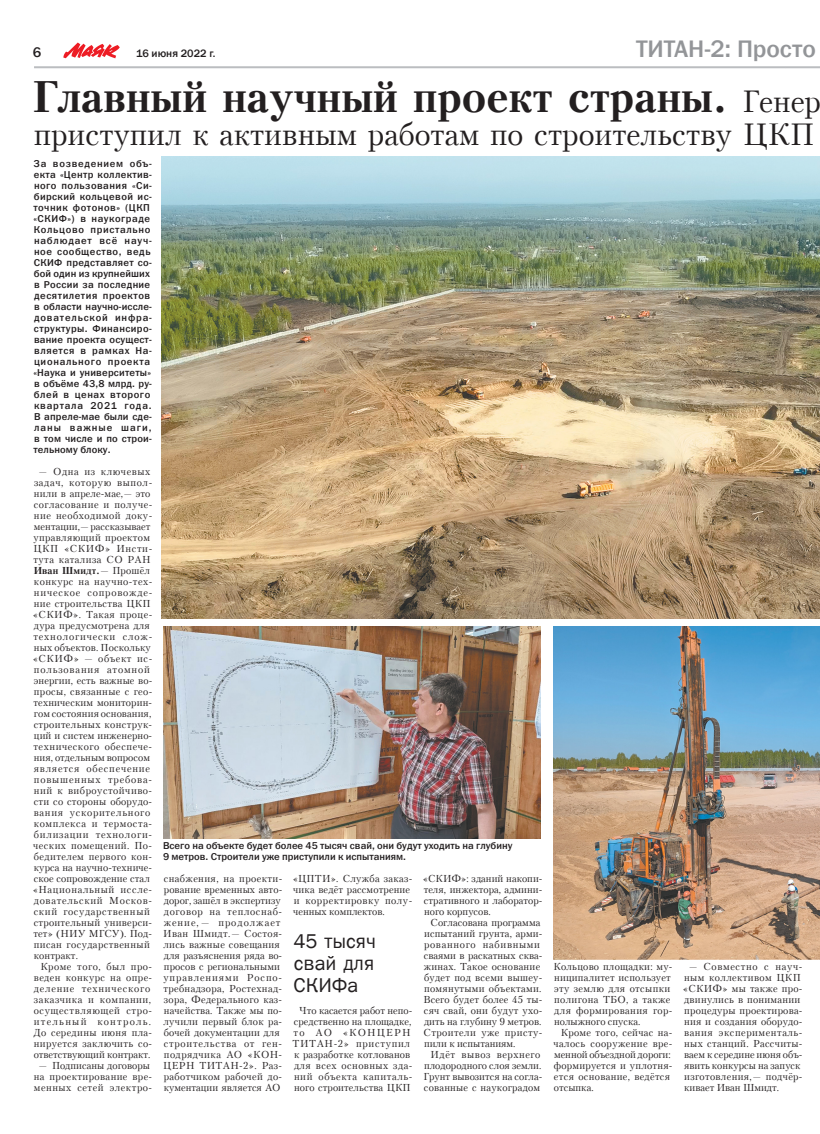
<style>
.page{position:relative;width:820px;height:1134px;background:#fff}
.page>*{position:absolute;margin:0;border:0;box-sizing:border-box;transform-origin:0 0}
.t1{font:700 43.9px "Petersburg C";color:#231f20}
.t2{font:30.5px "Petersburg C";color:#231f20}
.t3{font:24px "Franklin Gothic Medium C";letter-spacing:-.005em;color:#939598}
.t4{font:20px/22px "Franklin Gothic Book C2";color:#231f20;text-align:justify}
.t5{font:14px "Franklin Gothic Medium C2";color:#231f20}
.t6{font:11px "Franklin Gothic Medium 2";color:#231f20}
.t7{font:10px/11px "Petersburg C";letter-spacing:.03em;color:#231f20}
.t8{font:10px/11px "Franklin Gothic Medium C";letter-spacing:.03em;color:#231f20}
.t9{font:10px/11px "Petersburg C";letter-spacing:.01em;color:#231f20}
.t10{font:10px/11px "Petersburg C";letter-spacing:.05em;color:#231f20}
.t11{font:10px/11px "Franklin Gothic Medium C";color:#231f20}
.t12{font:10px/11px "Petersburg C";color:#231f20;text-align:center}
.s1{font-family:"Franklin Gothic";font-weight:500}
.s2{font-family:"Franklin Gothic Medium C2"}
.s3{font-family:"Franklin Gothic Medium 2";font-size:11px;color:#231f20}
.s4{font-family:"Franklin Gothic";font-weight:500;font-size:11px;color:#231f20}
.s5{font-family:"Petersburg C Bold 2";font-weight:400}
.s6{font-weight:400;font-size:30.5px}
.s7{font-family:"Petersburg C2"}
.s8{font-weight:700}
.s9{font-family:"Petersburg C Bold 2"}
.s10{font-family:"Franklin Gothic Book C"}
</style>
<div class="page">
<hr style="left:34px;top:66px;width:751px;height:2px;background:#bbbdc0">
<svg style="left:63px;top:43px;width:57px;height:15px"></svg>
<hr style="left:785px;top:66px;width:34px;height:2px;background:#bbbdc0">
<img style="left:162px;top:156px;width:657px;height:462px">
<img style="left:163px;top:627px;width:377px;height:211px">
<img style="left:553px;top:627px;width:266px;height:332px">
<h3 class="t5" style="left:33px;top:47px;width:10px">6</h3>
<p class="t6" style="left:136px;top:47px;width:81px">16 <span class="s1">июня</span> 2022 <span class="s1">г</span>.</p>
<h3 class="t3" style="left:635px;top:39px;width:97px">ТИТАН<span class="s2">-2:</span></h3>
<h3 class="t3" style="left:708px;top:39px;width:109px"><span class="s3">16</span> <span class="s4">июня</span>Просто</h3>
<p class="t6" style="left:752px;top:47px;width:36px">2022 <span class="s1">г</span>.</p>
<h1 class="t1" style="left:33px;top:79px;width:789px">Главный научный проект страны<span class="s5">.</span> <span class="s6">Генер</span></h1>
<h2 class="t2" style="left:34px;top:122px;width:782px">приступил к активным работам по строительству ЦКП</h2>
<p class="t8" style="left:33px;top:159px;width:120px">За возведением объ&shy;екта <span class="s2">«</span>Центр коллектив&shy;ного пользования <span class="s2">«</span>Си&shy;бирский кольцевой ис&shy;точник фотонов<span class="s2">» (</span>ЦКП <span class="s2">«</span>СКИФ<span class="s2">»)</span> в наукограде<br>Кольцово пристально наблюдает всё науч&shy;ное сообщество<span class="s2">,</span> ведь<br>СКИФ представляет со&shy;бой один из крупнейших в России за последние десятилетия проектов в области научно<span class="s2">-</span>иссле&shy;довательской инфра&shy;структуры<span class="s2">.</span> Финансиро&shy;вание проекта осущест&shy;вляется в рамках На&shy;ционального проекта <span class="s2">«</span>Наука и университеты<span class="s2">» </span>в объёме <span class="s2">43,8</span> млрд<span class="s2">.</span> ру&shy;блей в ценах второго квартала <span class="s2">2021</span> года<span class="s2">.<br></span>В апреле<span class="s2">-</span>мае были сде&shy;ланы важные шаги<span class="s2">, </span>в том числе и по строи&shy;тельному блоку<span class="s2">.</span></p>
<p class="t7" style="left:33px;top:467px;width:121px;text-indent:6px"><span class="s7">—</span> Одна из ключевых задач<span class="s7">,</span> которую выпол&shy;нили в апреле<span class="s7">-</span>мае<span class="s7">, —</span> это согласование и получе&shy;ние необходимой доку&shy;ментации<span class="s7">, —</span> рассказывает управляющий проектом<br>ЦКП <span class="s7">«</span>СКИФ<span class="s7">»</span> Инсти&shy;тута катализа СО РАН<br><span class="s8">Иван Шмидт</span><span class="s9">.</span> <span class="s7">—</span> Прошёл конкурс на научно<span class="s7">-</span>тех&shy;ническое сопровожде&shy;ние строительства ЦКП <span class="s7">«</span>СКИФ<span class="s7">».</span> Такая проце&shy;дура предусмотрена для технологически слож&shy;ных объектов<span class="s7">.</span> Поскольку <span class="s7">«</span>СКИФ<span class="s7">» —</span> объект ис&shy;пользования атомной энергии<span class="s7">,</span> есть важные во&shy;просы<span class="s7">,</span> связанные с гео&shy;техническим мониторин&shy;гом состояния основания<span class="s7">, </span>строительных конструк&shy;ций и систем инженерно&shy;технического обеспече&shy;ния<span class="s7">,</span> отдельным вопросом является обеспечение повышенных требова&shy;ний к виброустойчиво&shy;сти со стороны оборудо&shy;вания ускорительного комплекса и термоста&shy;билизации технологи&shy;ческих помещений<span class="s7">.</span> По&shy;бедителем первого кон&shy;курса на научно<span class="s7">-</span>техниче&shy;ское сопровождение стал <span class="s7">«</span>Национальный иссле&shy;довательский Москов&shy;ский государственный строительный универси&shy;тет<span class="s7">» (</span>НИУ МГСУ<span class="s7">).</span> Под&shy;писан государственный контракт<span class="s7">.</span></p>
<p class="t10" style="left:33px;top:962px;width:120px;text-indent:7px">Кроме того<span class="s7">,</span> был про&shy;веден конкурс на опре&shy;деление технического заказчика и компании<span class="s7">, </span>осуществляющей стро&shy;ительный контроль<span class="s7">.<br></span>До середины июня пла&shy;нируется заключить со&shy;ответствующий контракт<span class="s7">.</span></p>
<p class="t7" style="left:34px;top:1061px;width:120px;text-align:center"><span class="s7">—</span> Подписаны договоры на проектирование вре&shy;менных сетей электро<span class="s7">-</span></p>
<p class="t11" style="left:163px;top:841px;width:351px">Всего на объекте будет более <span class="s2">45</span> тысяч свай<span class="s2">,</span> они будут уходить на глубину<br><span class="s2">9</span> метров<span class="s2">.</span> Строители уже приступили к испытаниям<span class="s2">.</span></p>
<p class="t7" style="left:163px;top:874px;width:120px">снабжения<span class="s7">,</span> на проекти&shy;рование временных авто&shy;дорог<span class="s7">,</span> зашёл в экспертизу договор на теплоснаб&shy;жение<span class="s7">, —</span> продолжает<br>Иван Шмидт<span class="s7">. —</span> Состоя&shy;лись важные совещания для разъяснения ряда во&shy;просов с региональными управлениями Роспо&shy;требнадзора<span class="s7">,</span> Ростехнад&shy;зора<span class="s7">,</span> Федерального каз&shy;начейства<span class="s7">.</span> Также мы по&shy;лучили первый блок ра&shy;бочей документации для строительства от ген&shy;подрядчика АО <span class="s7">«</span>КОН<span class="s7">-<br></span>ЦЕРН ТИТАН<span class="s7">-2».</span> Раз&shy;работчиком рабочей до&shy;кументации является АО</p>
<p class="t9" style="left:292px;top:874px;width:121px"><span class="s7">«</span>ЦПТИ<span class="s7">».</span> Служба заказ&shy;чика ведёт рассмотрение и корректировку полу&shy;ченных комплектов<span class="s7">.</span></p>
<h3 class="t4" style="left:293px;top:932px;width:84px"><span class="s10">45</span> тысяч свай для СКИФа</h3>
<p class="t9" style="left:292px;top:1006px;width:121px;text-indent:7px">Что касается работ непо&shy;средственно на площадке<span class="s7">, </span>то АО <span class="s7">«</span>КОНЦЕРН<br>ТИТАН<span class="s7">-2»</span> приступил к разработке котлованов для всех основных зда&shy;ний объекта капиталь&shy;ного строительства ЦКП</p>
<p class="t7" style="left:422px;top:874px;width:121px;text-align:justify"><span class="s7">«</span>СКИФ<span class="s7">»:</span> зданий накопи&shy;теля<span class="s7">,</span> инжектора<span class="s7">,</span> админи&shy;стративного и лаборатор&shy;ного корпусов<span class="s7">.</span></p>
<p class="t7" style="left:423px;top:918px;width:120px;text-indent:7px">Согласована программа испытаний грунта<span class="s7">,</span> арми&shy;рованного набивными сваями в раскатных сква&shy;жинах<span class="s7">.</span> Такое основание будет под всеми вышеу&shy;помянутыми объектами<span class="s7">.<br></span>Всего будет более <span class="s7">45</span> ты&shy;сяч свай<span class="s7">,</span> они будут ухо&shy;дить на глубину <span class="s7">9</span> метров<span class="s7">.<br></span>Строители уже присту&shy;пили к испытаниям<span class="s7">.</span></p>
<p class="t12" style="left:423px;top:1050px;width:120px">Идёт вывоз верхнего плодородного слоя земли<span class="s7">.<br></span>Грунт вывозится на согла&shy;сованные с наукоградом</p>
<p class="t7" style="left:553px;top:962px;width:120px">Кольцово площадки<span class="s7">:</span> му&shy;ниципалитет использует эту землю для отсыпки полигона ТБО<span class="s7">,</span> а также для формирования гор&shy;нолыжного спуска<span class="s7">.</span></p>
<p class="t7" style="left:553px;top:1028px;width:120px;text-indent:7px">Кроме того<span class="s7">,</span> сейчас на&shy;чалось сооружение вре&shy;менной объездной дороги<span class="s7">: </span>формируется и уплотня&shy;ется основание<span class="s7">,</span> ведётся отсыпка<span class="s7">.</span></p>
<p class="t7" style="left:682px;top:962px;width:121px;text-indent:6px"><span class="s7">—</span> Совместно с науч&shy;ным коллективом ЦКП <span class="s7">«</span>СКИФ<span class="s7">»</span> мы также про&shy;двинулись в понимании процедуры проектирова&shy;ния и создания оборудо&shy;вания эксперименталь&shy;ных станций<span class="s7">.</span> Рассчиты&shy;ваем к середине июня объ&shy;явить конкурсы на запуск изготовления<span class="s7">, —</span> подчёр&shy;кивает Иван Шмидт<span class="s7">.</span></p>
</div>
